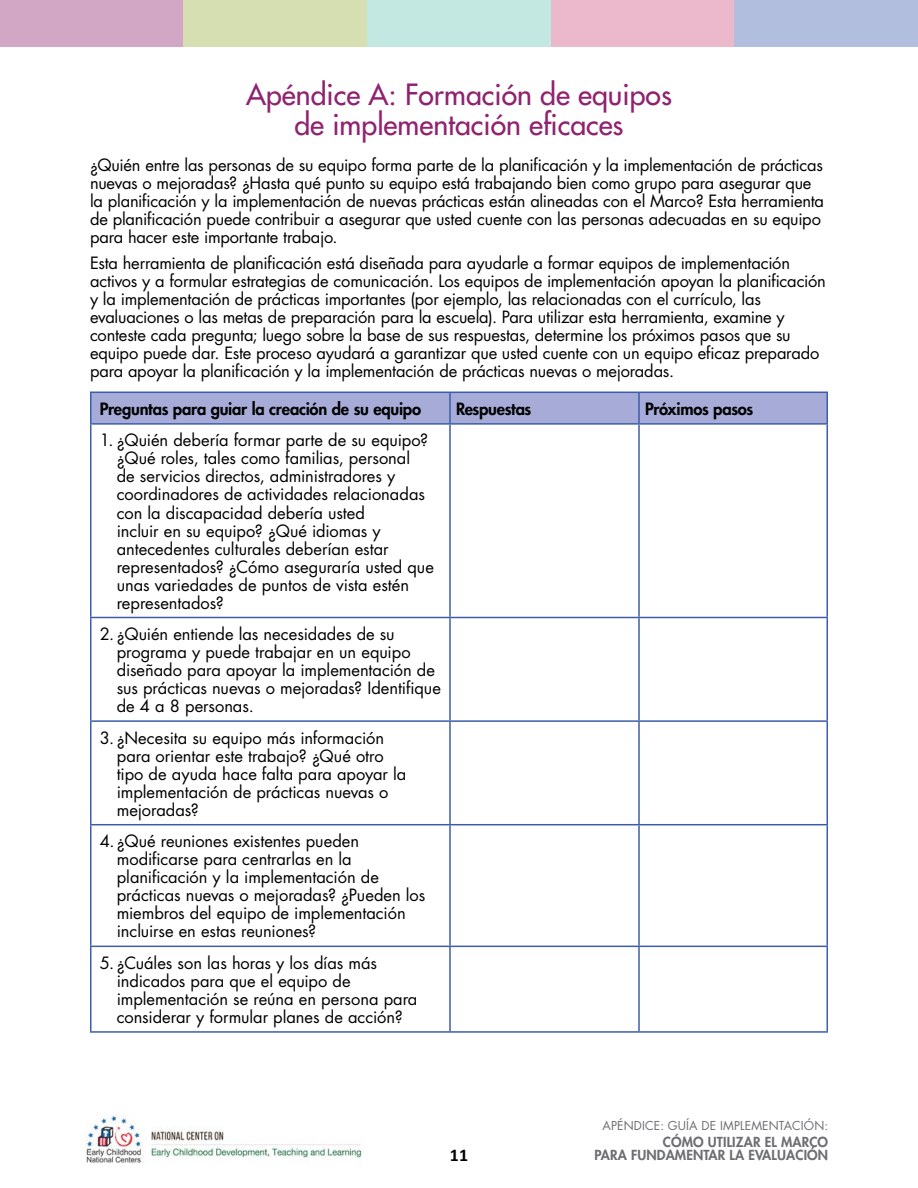
<style>
.page{position:relative;width:918px;height:1188px;background:#fff}
.page>*{position:absolute;margin:0;border:0;box-sizing:border-box;transform-origin:0 0}
.t1{font:500 28.5px/30px "Futura Std";color:#8f2370;text-align:center}
.t2{font:700 18px "Calibri";color:#000}
.t3{font:16.5px/18px "Futura Std";letter-spacing:-.01em;color:#000}
.t4{font:800 16.5px "Futura Std";letter-spacing:-.015em;color:#000}
.t5{font:800 13.5px/13.5px "Futura Std";letter-spacing:.01em;color:#6d6e71;text-align:right}
.t6{font:12px "Futura Std";letter-spacing:.01em;color:#6d6e71}
</style>
<div class="page">
<svg style="left:0;top:0;width:918px;height:47px;background:#cec7cd"></svg>
<img style="left:86px;top:1115px;width:276px;height:48px">
<div style="left:92px;top:393px;width:734px;height:30px;background:#a6acd7"></div>
<hr style="left:449px;top:393px;width:2px;height:30px;background:#3c5daa">
<hr style="left:638px;top:393px;width:2px;height:30px;background:#3c5daa">
<hr style="left:90px;top:425px;width:2px;height:192px;background:#3c5daa">
<hr style="left:90px;top:618px;width:2px;height:102px;background:#3c5daa">
<hr style="left:90px;top:722px;width:2px;height:102px;background:#3c5daa">
<hr style="left:90px;top:617px;width:360px;height:1px;background:#3c5daa">
<hr style="left:90px;top:720px;width:360px;height:2px;background:#3c5daa">
<hr style="left:449px;top:425px;width:2px;height:192px;background:#3c5daa">
<hr style="left:449px;top:618px;width:2px;height:102px;background:#3c5daa">
<hr style="left:449px;top:722px;width:2px;height:102px;background:#3c5daa">
<hr style="left:638px;top:425px;width:2px;height:192px;background:#3c5daa">
<hr style="left:826px;top:425px;width:2px;height:192px;background:#3c5daa">
<hr style="left:638px;top:618px;width:2px;height:102px;background:#3c5daa">
<hr style="left:826px;top:618px;width:2px;height:102px;background:#3c5daa">
<hr style="left:638px;top:722px;width:2px;height:102px;background:#3c5daa">
<hr style="left:826px;top:722px;width:2px;height:102px;background:#3c5daa">
<hr style="left:450px;top:617px;width:189px;height:1px;background:#3c5daa">
<hr style="left:639px;top:617px;width:189px;height:1px;background:#3c5daa">
<hr style="left:450px;top:720px;width:189px;height:2px;background:#3c5daa">
<hr style="left:639px;top:720px;width:189px;height:2px;background:#3c5daa">
<hr style="left:90px;top:825px;width:2px;height:121px;background:#3c5daa">
<hr style="left:90px;top:824px;width:360px;height:1px;background:#3c5daa">
<hr style="left:449px;top:825px;width:2px;height:121px;background:#3c5daa">
<hr style="left:450px;top:824px;width:189px;height:1px;background:#3c5daa">
<hr style="left:639px;top:824px;width:189px;height:1px;background:#3c5daa">
<hr style="left:638px;top:825px;width:2px;height:121px;background:#3c5daa">
<hr style="left:826px;top:825px;width:2px;height:121px;background:#3c5daa">
<hr style="left:90px;top:947px;width:2px;height:84px;background:#3c5daa">
<hr style="left:90px;top:946px;width:360px;height:1px;background:#3c5daa">
<hr style="left:90px;top:1031px;width:360px;height:2px;background:#3c5daa">
<hr style="left:449px;top:947px;width:2px;height:84px;background:#3c5daa">
<hr style="left:450px;top:946px;width:189px;height:1px;background:#3c5daa">
<hr style="left:639px;top:946px;width:189px;height:1px;background:#3c5daa">
<hr style="left:638px;top:947px;width:2px;height:84px;background:#3c5daa">
<hr style="left:826px;top:947px;width:2px;height:84px;background:#3c5daa">
<hr style="left:450px;top:1031px;width:189px;height:2px;background:#3c5daa">
<hr style="left:639px;top:1031px;width:189px;height:2px;background:#3c5daa">
<hr style="left:90px;top:392px;width:360px;height:1px;background:#3c5daa">
<hr style="left:90px;top:393px;width:2px;height:30px;background:#3c5daa">
<hr style="left:450px;top:392px;width:189px;height:1px;background:#3c5daa">
<hr style="left:639px;top:392px;width:189px;height:1px;background:#3c5daa">
<hr style="left:826px;top:393px;width:2px;height:30px;background:#3c5daa">
<hr style="left:90px;top:423px;width:360px;height:2px;background:#3c5daa">
<hr style="left:450px;top:423px;width:189px;height:2px;background:#3c5daa">
<hr style="left:639px;top:423px;width:189px;height:2px;background:#3c5daa">
<h2 class="t1" style="left:246px;top:79px;width:427px">Apéndice A: Formación de equipos de implementación eficaces</h2>
<p class="t3" style="left:90px;top:156px;width:736px">¿Quién entre las personas de su equipo forma parte de la planificación y la implementación de prácticas nuevas o mejoradas? ¿Hasta qué punto su equipo está trabajando bien como grupo para asegurar que la planificación y la implementación de nuevas prácticas están alineadas con el Marco? Esta herramienta de planificación puede contribuir a asegurar que usted cuente con las personas adecuadas en su equipo para hacer este importante trabajo.</p>
<p class="t3" style="left:90px;top:254px;width:737px">Esta herramienta de planificación está diseñada para ayudarle a formar equipos de implementación activos y a formular estrategias de comunicación. Los equipos de implementación apoyan la planificación y la implementación de prácticas importantes (por ejemplo, las relacionadas con el currículo, las evaluaciones o las metas de preparación para la escuela). Para utilizar esta herramienta, examine y conteste cada pregunta; luego sobre la base de sus respuestas, determine los próximos pasos que su equipo puede dar. Este proceso ayudará a garantizar que usted cuente con un equipo eficaz preparado para apoyar la planificación y la implementación de prácticas nuevas o mejoradas.</p>
<p class="t4" style="left:100px;top:398px;width:323px">Preguntas para guiar la creación de su equipo</p>
<p class="t4" style="left:456px;top:398px;width:77px">Respuestas</p>
<p class="t4" style="left:645px;top:398px;width:110px">Próximos pasos</p>
<p class="t3" style="left:117px;top:432px;width:319px;text-indent:-17px">1. ¿Quién debería formar parte de su equipo? ¿Qué roles, tales como familias, personal<br>de servicios directos, administradores y coordinadores de actividades relacionadas con la discapacidad debería usted<br>incluir en su equipo? ¿Qué idiomas y antecedentes culturales deberían estar representados? ¿Cómo aseguraría usted que unas variedades de puntos de vista estén representados?</p>
<p class="t3" style="left:117px;top:625px;width:326px;text-indent:-17px">2. ¿Quién entiende las necesidades de su programa y puede trabajar en un equipo diseñado para apoyar la implementación de sus prácticas nuevas o mejoradas? Identifique de 4 a 8 personas.</p>
<p class="t3" style="left:117px;top:729px;width:291px;text-indent:-17px">3. ¿Necesita su equipo más información para orientar este trabajo? ¿Qué otro tipo de ayuda hace falta para apoyar la implementación de prácticas nuevas o mejoradas?</p>
<p class="t3" style="left:117px;top:832px;width:310px;text-indent:-17px">4. ¿Qué reuniones existentes pueden modificarse para centrarlas en la planificación y la implementación de prácticas nuevas o mejoradas? ¿Pueden los miembros del equipo de implementación incluirse en estas reuniones?</p>
<p class="t3" style="left:117px;top:954px;width:302px;text-indent:-17px">5. ¿Cuáles son las horas y los días más indicados para que el equipo de implementación se reúna en persona para considerar y formular planes de acción?</p>
<p class="t2" style="left:450px;top:1143px;width:20px">11</p>
<p class="t6" style="left:603px;top:1118px;width:227px">APÉNDICE: GUÍA DE IMPLEMENTACIÓN:</p>
<p class="t5" style="left:595px;top:1135px;width:235px">CÓMO UTILIZAR EL MARCO<br>PARA FUNDAMENTAR LA EVALUACIÓN</p>
</div>
